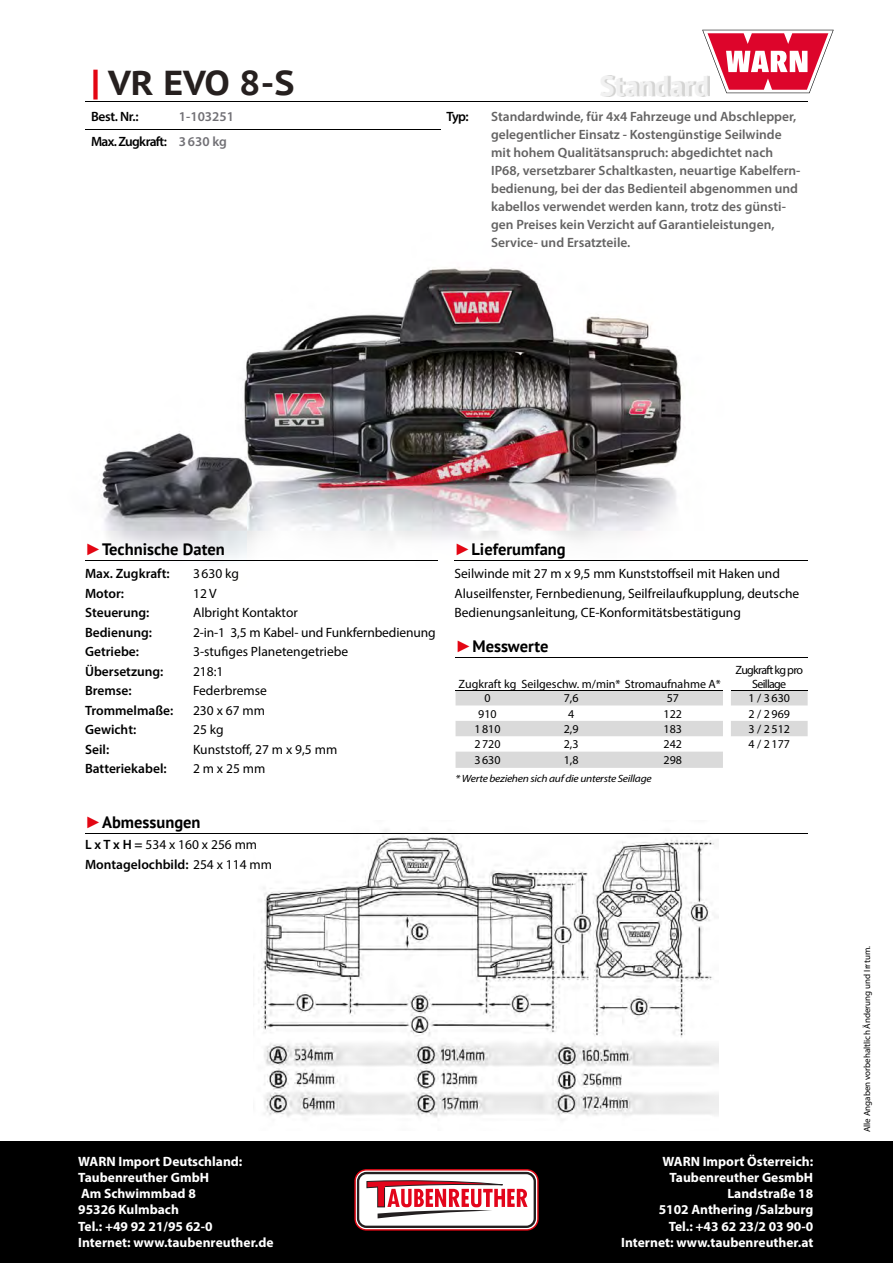
<style>
.page{position:relative;width:893px;height:1263px;background:#fff}
.page>*{position:absolute;margin:0;border:0;box-sizing:border-box;transform-origin:0 0}
.t1{font:700 34.5px "PT Sans";color:#26201f;scale:1.1 1}
.t2{font:700 28.5px "PT Sans";color:#f1f1f1}
.t3{font:700 16.5px "PT Sans";color:#000}
.t4{font:600 13.5px/18px "Myriad Pro";color:#646363}
.t5{font:13.5px/19.5px "Myriad Pro";color:#000}
.t6{font:700 13.5px/16.2px "Myriad Pro";color:#fff}
.t7{font:600 13.5px/19.5px "Myriad Pro";color:#000}
.t8{font:600 13.5px "Myriad Pro";letter-spacing:-.05em;color:#000}
.t9{font:600 13.5px "Myriad Pro";color:#717075}
.t10{font:12px "Myriad Pro";color:#000}
.t11{font:12px/14.4px "Myriad Pro";letter-spacing:-.06em;color:#000;text-align:center}
.t12{font:italic 10.5px "Myriad Pro";letter-spacing:-.025em;color:#000;scale:1.1 1}
.t13{font:9px "Myriad Pro";color:#000}
.s1{font-size:36px;color:#e30613}
.s2{color:#717075}
.s3{font-family:"Impact";font-weight:400;color:#e30613}
.s4{font-weight:400}
</style>
<div class="page">
<svg style="left:702px;top:30px;width:132px;height:63px"></svg>
<div style="left:0;top:1141px;width:893px;height:122px;background:#000"></div>
<svg style="left:355px;top:1170px;width:183px;height:60px"></svg>
<div style="left:354px;top:1169px;width:185px;height:62px;border:1px solid #e30613;border-radius:11px"></div>
<div style="left:358px;top:1173px;width:177px;height:54px;background:#fff;border-radius:8px"></div>
<div style="left:357px;top:1172px;width:179px;height:56px;border:2px solid #231f20;border-radius:8px"></div>
<svg style="left:366px;top:1180px;width:161px;height:38px"></svg>
<img style="left:258px;top:830px;width:461px;height:287px">
<img style="left:101px;top:267px;width:581px;height:294px">
<hr style="left:85px;top:560px;width:352px;height:1px;background:#000">
<hr style="left:454px;top:560px;width:354px;height:1px;background:#000">
<hr style="left:85px;top:101px;width:355px;height:1px;background:#000">
<hr style="left:440px;top:101px;width:368px;height:1px;background:#000">
<hr style="left:85px;top:130px;width:355px;height:1px;background:#000">
<hr style="left:85px;top:833px;width:723px;height:1px;background:#000">
<hr style="left:455px;top:658px;width:353px;height:1px;background:#000">
<svg style="left:455px;top:691px;width:352px;height:77px"></svg>
<hr style="left:455px;top:690px;width:268px;height:1px;background:#000">
<hr style="left:731px;top:690px;width:76px;height:1px;background:#000">
<img style="left:602px;top:75px;width:106px;height:21px">
<h1 class="t1" style="left:91px;top:60px;width:186px"><span class="s1">|</span> VR EVO 8-S</h1>
<p class="t7" style="left:91px;top:108px;width:49px">Best. Nr.:</p>
<p class="t9" style="left:179px;top:111px;width:56px">1-103251</p>
<p class="t7" style="left:446px;top:108px;width:24px">Typ:</p>
<p class="t4" style="left:491px;top:109px;width:311px">Standardwinde, für 4x4 Fahrzeuge und Abschlepper, gelegentlicher Einsatz - Kostengünstige Seilwinde mit hohem Qualitätsanspruch: abgedichtet nach IP68, versetzbarer Schaltkasten, neuartige Kabelfern&shy;bedienung, bei der das Bedienteil abgenommen und kabellos verwendet werden kann, trotz des günsti&shy;gen Preises kein Verzicht auf Garantieleistungen, Service- und Ersatzteile.</p>
<h2 class="t2" style="left:599px;top:67px;width:111px">Standard</h2>
<p class="t8" style="left:91px;top:136px;width:137px">Max. Zugkraft: <span class="s2">3 630 kg</span></p>
<p class="t3" style="left:85px;top:538px;width:141px"><span class="s3">►</span>Technische Daten</p>
<p class="t7" style="left:85px;top:566px;width:86px">Max. Zugkraft:</p>
<p class="t5" style="left:193px;top:566px;width:48px">3 630 kg</p>
<p class="t7" style="left:85px;top:585px;width:41px">Motor:</p>
<p class="t5" style="left:193px;top:585px;width:25px">12 V</p>
<p class="t7" style="left:85px;top:605px;width:66px">Steuerung:</p>
<p class="t5" style="left:193px;top:605px;width:106px">Albright Kontaktor</p>
<p class="t7" style="left:85px;top:624px;width:69px">Bedienung:</p>
<p class="t5" style="left:193px;top:624px;width:244px">2-in-1 3,5 m Kabel- und Funkfernbedienung</p>
<p class="t7" style="left:85px;top:644px;width:56px">Getriebe:</p>
<p class="t5" style="left:193px;top:644px;width:157px">3-stufiges Planetengetriebe</p>
<p class="t7" style="left:85px;top:663px;width:80px">Übersetzung:</p>
<p class="t5" style="left:193px;top:663px;width:32px">218:1</p>
<p class="t7" style="left:85px;top:682px;width:48px">Bremse:</p>
<p class="t5" style="left:193px;top:682px;width:75px">Federbremse</p>
<p class="t7" style="left:85px;top:702px;width:90px">Trommelmaße:</p>
<p class="t5" style="left:193px;top:702px;width:73px">230 x 67 mm</p>
<p class="t7" style="left:85px;top:721px;width:53px">Gewicht:</p>
<p class="t5" style="left:193px;top:721px;width:32px">25 kg</p>
<p class="t7" style="left:85px;top:741px;width:26px">Seil:</p>
<p class="t5" style="left:193px;top:741px;width:146px">Kunststoff, 27 m x 9,5 mm</p>
<p class="t7" style="left:85px;top:760px;width:83px">Batteriekabel:</p>
<p class="t5" style="left:193px;top:760px;width:74px">2 m x 25 mm</p>
<p class="t3" style="left:85px;top:811px;width:117px"><span class="s3">►</span>Abmessungen</p>
<p class="t7" style="left:85px;top:836px;width:188px">L x T x H = <span class="s4">534 x 160 x 256 mm<br></span>Montagelochbild: <span class="s4">254 x 114 mm</span></p>
<p class="t3" style="left:454px;top:538px;width:113px"><span class="s3">►</span>Lieferumfang</p>
<p class="t5" style="left:454px;top:566px;width:346px">Seilwinde mit 27 m x 9,5 mm Kunststoffseil mit Haken und<br>Aluseilfenster, Fernbedienung, Seilfreilaufkupplung, deutsche<br>Bedienungsanleitung, CE-Konformitätsbestätigung</p>
<p class="t3" style="left:455px;top:635px;width:94px"><span class="s3">►</span>Messwerte</p>
<p class="t10" style="left:459px;top:679px;width:264px">Zugkraft kg Seilgeschw. m/min* Stromaufnahme A*</p>
<p class="t11" style="left:735px;top:664px;width:69px">Zugkraft kg pro<br>Seillage</p>
<p class="t10" style="left:484px;top:694px;width:8px">0</p>
<p class="t10" style="left:564px;top:694px;width:16px">7,6</p>
<p class="t10" style="left:667px;top:694px;width:14px">57</p>
<p class="t10" style="left:748px;top:694px;width:43px">1 / 3 630</p>
<p class="t10" style="left:478px;top:709px;width:20px">910</p>
<p class="t10" style="left:568px;top:709px;width:8px">4</p>
<p class="t10" style="left:663px;top:709px;width:20px">122</p>
<p class="t10" style="left:748px;top:709px;width:43px">2 / 2 969</p>
<p class="t10" style="left:474px;top:725px;width:28px">1 810</p>
<p class="t10" style="left:564px;top:725px;width:16px">2,9</p>
<p class="t10" style="left:663px;top:725px;width:20px">183</p>
<p class="t10" style="left:748px;top:725px;width:43px">3 / 2 512</p>
<p class="t10" style="left:474px;top:740px;width:28px">2 720</p>
<p class="t10" style="left:564px;top:740px;width:16px">2,3</p>
<p class="t10" style="left:663px;top:740px;width:20px">242</p>
<p class="t10" style="left:748px;top:740px;width:43px">4 / 2 177</p>
<p class="t10" style="left:474px;top:755px;width:28px">3 630</p>
<p class="t10" style="left:564px;top:755px;width:16px">1,8</p>
<p class="t10" style="left:663px;top:755px;width:20px">298</p>
<p class="t12" style="left:455px;top:775px;width:180px">* Werte beziehen sich auf die unterste Seillage</p>
<p class="t6" style="left:78px;top:1155px;width:197px">WARN Import Deutschland:<br>Taubenreuther GmbH<br>Am Schwimmbad 8<br>95326 Kulmbach<br>Tel.: +49 92 21/95 62-0<br>Internet: www.taubenreuther.de</p>
<p class="t6" style="left:621px;top:1155px;width:194px;text-align:right">WARN Import Österreich:<br>Taubenreuther GesmbH<br>Landstraße 18<br>5102 Anthering /Salzburg<br>Tel.: +43 62 23/2 03 90-0<br>Internet: www.taubenreuther.at</p>
<p class="t13" style="left:864px;top:1132px;width:188px;rotate:-90deg">Alle Angaben vorbehaltlich Änderung und Irrtum.</p>
</div>
